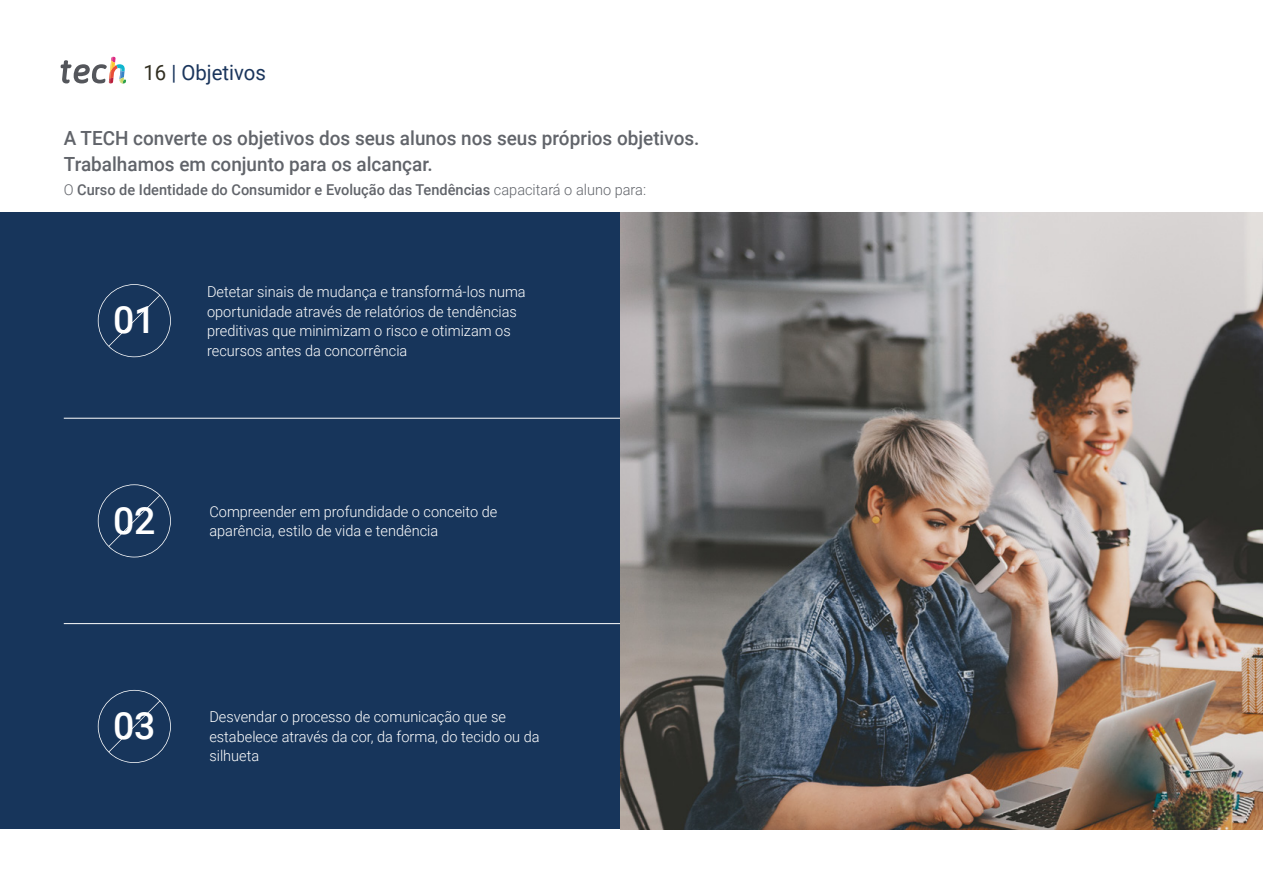
<style>
.page{position:relative;width:1263px;height:893px;background:#fff}
.page>*{position:absolute;margin:0;border:0;box-sizing:border-box;transform-origin:0 0}
.t1{font:500 37.5px "Roboto";color:#fff}
.t2{font:21px "Roboto";color:#1a355c}
.t3{font:500 19.5px/25.5px "Roboto";color:#61646a}
.t4{font:300 15px/19.5px "Roboto";color:#fff}
.t5{font:500 15px "Roboto";color:#61646a}
.s1{color:#312e20}
.s2{font-weight:300}
</style>
<div class="page">
<div style="left:0;top:213px;width:621px;height:616px;background:#17355b"></div>
<svg style="left:61px;top:57px;width:65px;height:27px"></svg>
<svg style="left:98px;top:284px;width:73px;height:73px"></svg>
<svg style="left:98px;top:690px;width:73px;height:73px"></svg>
<svg style="left:98px;top:484px;width:73px;height:73px"></svg>
<hr style="left:64px;top:418px;width:1199px;height:1px;background:#fff">
<hr style="left:64px;top:623px;width:1199px;height:1px;background:#fff">
<img style="left:621px;top:213px;width:642px;height:616px">
<h2 class="t2" style="left:144px;top:57px;width:124px"><span class="s1">16</span> | Objetivos</h2>
<h3 class="t3" style="left:64px;top:125px;width:637px">A TECH converte os objetivos dos seus alunos nos seus próprios objetivos.<br>Trabalhamos em conjunto para os alcançar.</h3>
<p class="t5" style="left:64px;top:179px;width:584px"><span class="s2">O</span> Curso de Identidade do Consumidor e Evolução das Tendências <span class="s2">capacitará o aluno para:</span></p>
<h1 class="t1" style="left:113px;top:294px;width:44px">01</h1>
<p class="t4" style="left:207px;top:281px;width:320px">Detetar sinais de mudança e transformá-los numa oportunidade através de relatórios de tendências preditivas que minimizam o risco e otimizam os recursos antes da concorrência</p>
<h1 class="t1" style="left:113px;top:494px;width:44px">02</h1>
<p class="t4" style="left:209px;top:501px;width:289px">Compreender em profundidade o conceito de</p>
<p class="t4" style="left:209px;top:521px;width:230px">aparência, estilo de vida e tendência</p>
<h1 class="t1" style="left:113px;top:699px;width:44px">03</h1>
<p class="t4" style="left:209px;top:707px;width:332px">Desvendar o processo de comunicação que se estabelece através da cor, da forma, do tecido ou da silhueta</p>
</div>
